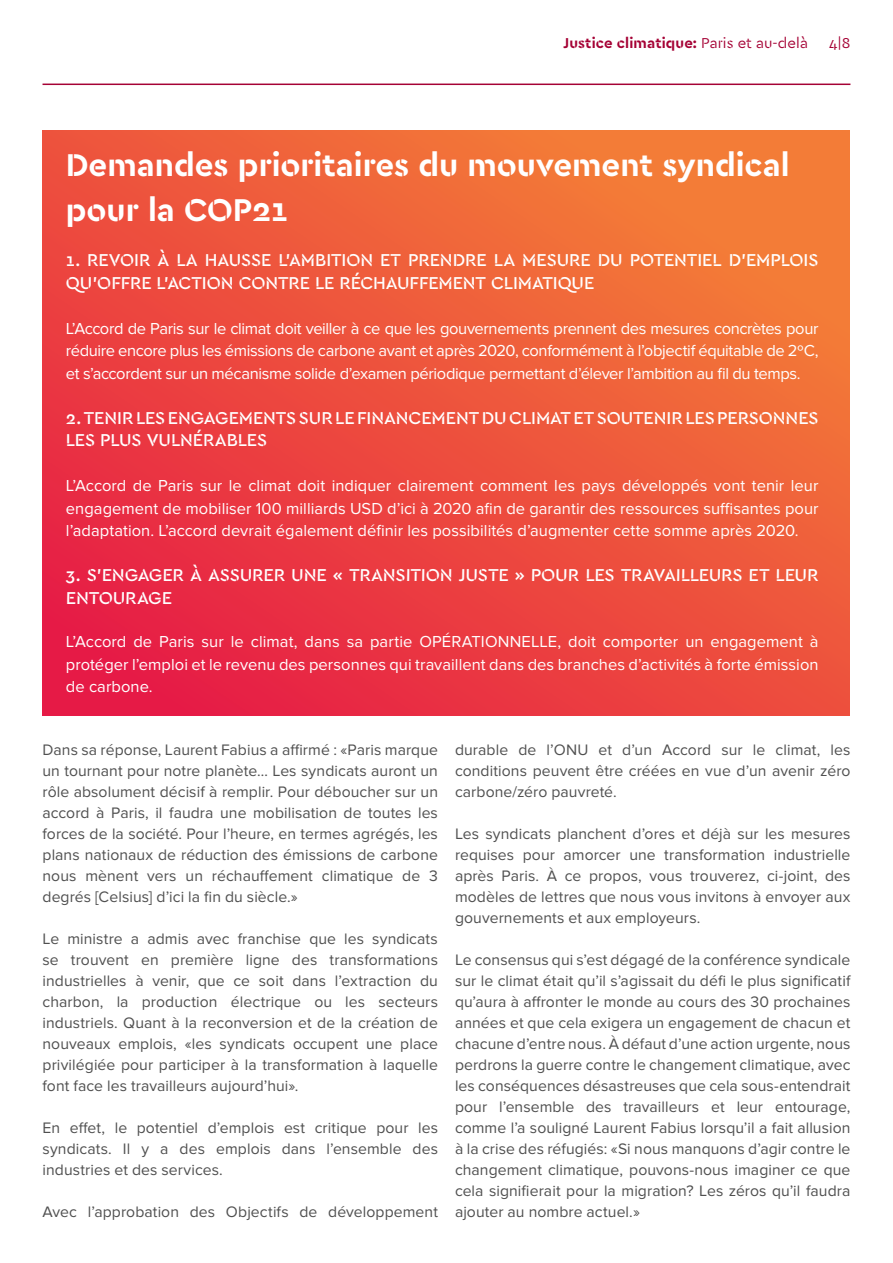
<style>
.page{position:relative;width:893px;height:1263px;background:#fff}
.page>*{position:absolute;margin:0;border:0;box-sizing:border-box;transform-origin:0 0}
.t1{font:700 33px/45px "Cera Stencil PRO";color:#fff}
.t2{font:500 18px/22.5px "Cera Stencil PRO";letter-spacing:-.005em;color:#fff}
.t3{font:16.5px/22.5px "Proxima Nova";color:#fff;text-align:justify}
.t4{font:15.75px/21px "Proxima Nova";letter-spacing:.005em;color:#505050;text-align:justify}
.t5{font:700 15px "Cera Stencil PRO";letter-spacing:.01em;color:#a50235}
.t6{font:15px "Cera Stencil PRO";color:#a50235}
.s1{font-weight:400}
</style>
<div class="page">
<hr style="left:43px;top:84px;width:807px;height:1px;background:#a50235">
<svg style="left:43px;top:130px;width:807px;height:585px;background:#ed503d"></svg>
<p class="t5" style="left:563px;top:33px;width:246px">Justice climatique: <span class="s1">Paris et au-delà</span></p>
<p class="t6" style="left:829px;top:33px;width:23px">4|8</p>
<p class="t1" style="left:66px;top:141px;width:725px">Demandes prioritaires du mouvement syndical pour la COP21</p>
<p class="t2" style="left:66px;top:248px;width:754px">1. REVOIR À LA HAUSSE L’AMBITION ET PRENDRE LA MESURE DU POTENTIEL D’EMPLOIS<br>QU’OFFRE L’ACTION CONTRE LE RÉCHAUFFEMENT CLIMATIQUE</p>
<p class="t3" style="left:66px;top:317px;width:754px">L’Accord de Paris sur le climat doit veiller à ce que les gouvernements prennent des mesures concrètes pour réduire encore plus les émissions de carbone avant et après 2020, conformément à l’objectif équitable de 2ºC, et s’accordent sur un mécanisme solide d’examen périodique permettant d’élever l’ambition au fil du temps.</p>
<p class="t2" style="left:66px;top:405px;width:754px">2. TENIR LES ENGAGEMENTS SUR LE FINANCEMENT DU CLIMAT ET SOUTENIR LES PERSONNES<br>LES PLUS VULNÉRABLES</p>
<p class="t3" style="left:66px;top:475px;width:754px">L’Accord de Paris sur le climat doit indiquer clairement comment les pays développés vont tenir leur engagement de mobiliser 100 milliards USD d’ici à 2020 afin de garantir des ressources suffisantes pour l’adaptation. L’accord devrait également définir les possibilités d’augmenter cette somme après 2020.</p>
<p class="t2" style="left:66px;top:563px;width:754px">3. S’ENGAGER À ASSURER UNE « TRANSITION JUSTE » POUR LES TRAVAILLEURS ET LEUR<br>ENTOURAGE</p>
<p class="t3" style="left:66px;top:631px;width:754px">L’Accord de Paris sur le climat, dans sa partie OPÉRATIONNELLE, doit comporter un engagement à protéger l’emploi et le revenu des personnes qui travaillent dans des branches d’activités à forte émission de carbone.</p>
<p class="t4" style="left:43px;top:739px;width:397px">Dans sa réponse, Laurent Fabius a affirmé : «Paris marque un tournant pour notre planète… Les syndicats auront un rôle absolument décisif à remplir. Pour déboucher sur un accord à Paris, il faudra une mobilisation de toutes les forces de la société. Pour l’heure, en termes agrégés, les plans nationaux de réduction des émissions de carbone nous mènent vers un réchauffement climatique de 3 degrés [Celsius] d’ici la fin du siècle.»</p>
<p class="t4" style="left:43px;top:928px;width:397px">Le ministre a admis avec franchise que les syndicats se trouvent en première ligne des transformations industrielles à venir, que ce soit dans l’extraction du charbon, la production électrique ou les secteurs industriels. Quant à la reconversion et de la création de nouveaux emplois, «les syndicats occupent une place privilégiée pour participer à la transformation à laquelle font face les travailleurs aujourd’hui».</p>
<p class="t4" style="left:43px;top:1117px;width:397px">En effet, le potentiel d’emplois est critique pour les syndicats. Il y a des emplois dans l’ensemble des industries et des services.</p>
<p class="t4" style="left:43px;top:1201px;width:397px">Avec l’approbation des Objectifs de développement</p>
<p class="t4" style="left:455px;top:739px;width:397px">durable de l’ONU et d’un Accord sur le climat, les conditions peuvent être créées en vue d’un avenir zéro carbone/zéro pauvreté.</p>
<p class="t4" style="left:455px;top:823px;width:397px">Les syndicats planchent d’ores et déjà sur les mesures requises pour amorcer une transformation industrielle après Paris. À ce propos, vous trouverez, ci-joint, des modèles de lettres que nous vous invitons à envoyer aux gouvernements et aux employeurs.</p>
<p class="t4" style="left:455px;top:949px;width:397px">Le consensus qui s’est dégagé de la conférence syndicale sur le climat était qu’il s’agissait du défi le plus significatif qu’aura à affronter le monde au cours des 30 prochaines années et que cela exigera un engagement de chacun et chacune d’entre nous. À défaut d’une action urgente, nous perdrons la guerre contre le changement climatique, avec les conséquences désastreuses que cela sous-entendrait pour l’ensemble des travailleurs et leur entourage, comme l’a souligné Laurent Fabius lorsqu’il a fait allusion à la crise des réfugiés: «Si nous manquons d’agir contre le changement climatique, pouvons-nous imaginer ce que cela signifierait pour la migration? Les zéros qu’il faudra ajouter au nombre actuel.»</p>
</div>
